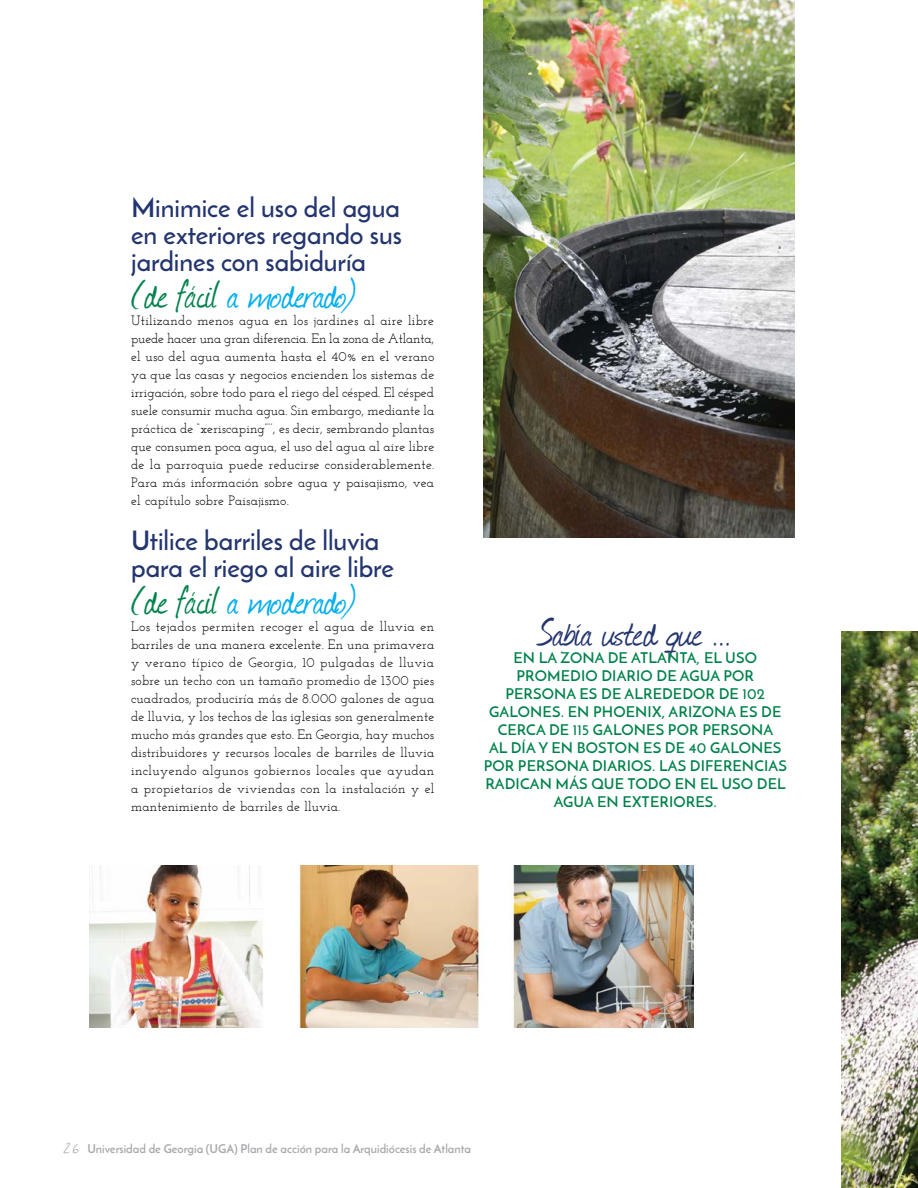
<style>
.page{position:relative;width:918px;height:1188px;background:#fff}
.page>*{position:absolute;margin:0;border:0;box-sizing:border-box;transform-origin:0 0}
.t1{font:45px "Journal";letter-spacing:-.01em;color:#00aeef}
.t2{font:45px "Journal";letter-spacing:-.01em;color:#23356f}
.t3{font:600 27px/27px "Josefin Sans";color:#23356f;text-align:justify}
.t4{font:600 15px/18px "Josefin Sans";letter-spacing:.01em;color:#00824b;text-align:center}
.t5{font:13.5px/18px "Josefin Slab";letter-spacing:.01em;color:#000;text-align:justify}
.t6{font:700 12px "Josefin Sans";color:#a7a9ac}
.s1{color:#00824b}
.s2{font-family:"Journal";font-weight:400;font-size:16.5px}
</style>
<div class="page">
<img style="left:842px;top:631px;width:76px;height:557px">
<img style="left:484px;top:0;width:311px;height:537px">
<img style="left:89px;top:865px;width:605px;height:162px">
<h2 class="t3" style="left:131px;top:194px;width:272px">Minimice el uso del agua en exteriores regando sus jardines con sabiduría</h2>
<h1 class="t1" style="left:131px;top:264px;width:227px"><span class="s1">(de fácil</span> a moderado)</h1>
<p class="t5" style="left:131px;top:312px;width:305px">Utilizando menos agua en los jardines al aire libre puede hacer una gran diferencia. En la zona de Atlanta, el uso del agua aumenta hasta el 40% en el verano ya que las casas y negocios encienden los sistemas de irrigación, sobre todo para el riego del césped. El césped suele consumir mucha agua. Sin embargo, mediante la práctica de “xeriscaping”’’, es decir, sembrando plantas que consumen poca agua, el uso del agua al aire libre de la parroquia puede reducirse considerablemente.<br>Para más información sobre agua y paisajismo, vea el capítulo sobre Paisajismo.</p>
<h2 class="t3" style="left:131px;top:527px;width:264px">Utilice barriles de lluvia para el riego al aire libre</h2>
<h1 class="t1" style="left:131px;top:570px;width:227px"><span class="s1">(de fácil</span> a moderado)</h1>
<p class="t5" style="left:131px;top:618px;width:305px">Los tejados permiten recoger el agua de lluvia en barriles de una manera excelente. En una primavera y verano típico de Georgia, 10 pulgadas de lluvia sobre un techo con un tamaño promedio de 1300 pies cuadrados, produciría más de 8.000 galones de agua de lluvia, y los techos de las iglesias son generalmente mucho más grandes que esto. En Georgia, hay muchos distribuidores y recursos locales de barriles de lluvia incluyendo algunos gobiernos locales que ayudan a propietarios de viviendas con la instalación y el mantenimiento de barriles de lluvia.</p>
<h1 class="t2" style="left:538px;top:602px;width:195px">Sabía usted que ...</h1>
<p class="t4" style="left:484px;top:649px;width:305px">EN LA ZONA DE ATLANTA, EL USO<br>PROMEDIO DIARIO DE AGUA POR<br>PERSONA ES DE ALREDEDOR DE 102<br>GALONES. EN PHOENIX, ARIZONA ES DE<br>CERCA DE 115 GALONES POR PERSONA<br>AL DÍA Y EN BOSTON ES DE 40 GALONES<br>POR PERSONA DIARIOS. LAS DIFERENCIAS<br>RADICAN MÁS QUE TODO EN EL USO DEL<br>AGUA EN EXTERIORES.</p>
<p class="t6" style="left:64px;top:1141px;width:409px"><span class="s2">26</span> Universidad de Georgia (UGA) Plan de acción para la Arquidiócesis de Atlanta</p>
</div>
